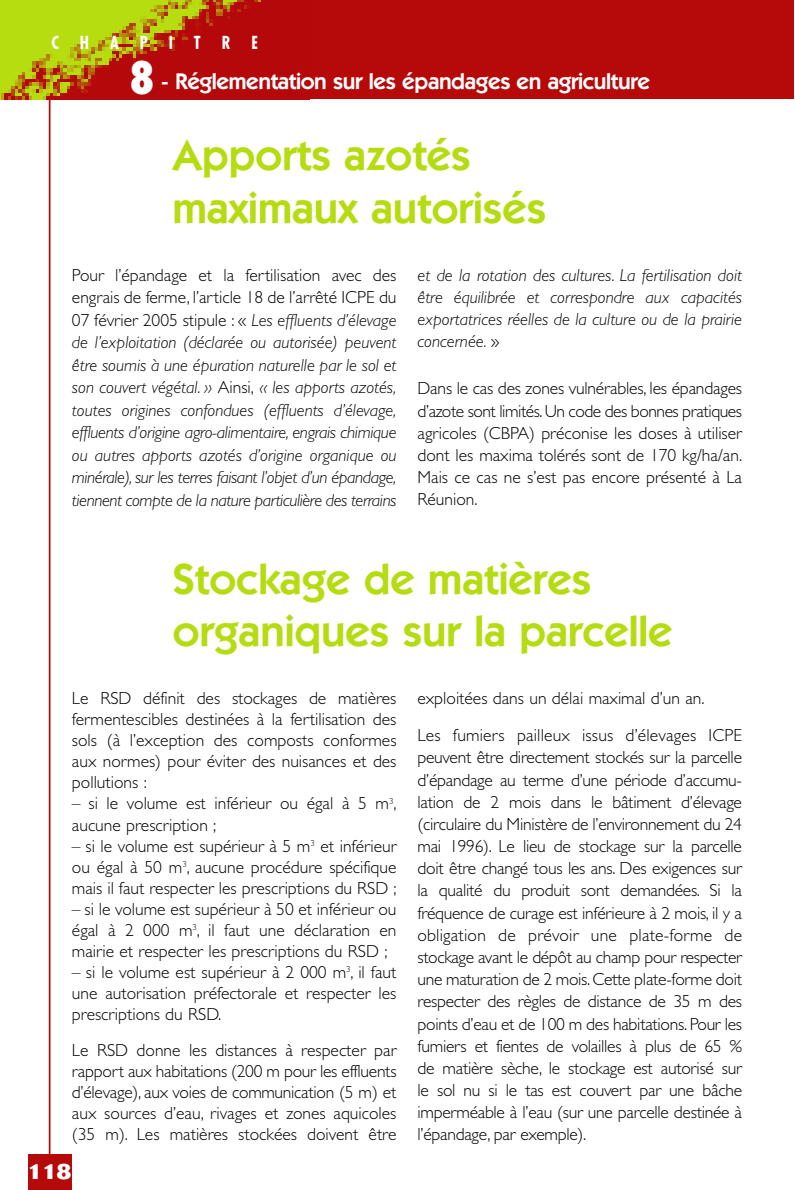
<style>
.page{position:relative;width:795px;height:1190px;background:#fff}
.page>*{position:absolute;margin:0;border:0;box-sizing:border-box;transform-origin:0 0}
.t1{font:600 43.75px/52.5px "Itc Kabel";color:#b5dc10}
.t2{font:800 condensed 43.75px "Futura";color:#fff;scale:.95 1}
.t3{font:600 22.75px "Itc Kabel";letter-spacing:-.015em;color:#fff}
.t4{font:800 21px "Cosmos";color:#fff}
.t5{font:300 17.5px/22.2px "Gill Sans";color:#000;text-align:justify}
.t6{font:italic 300 17.5px/22.6px "Gill Sans";color:#000;text-align:justify}
.t7{font:700 condensed 17.5px "Futura";letter-spacing:1.26em;color:#fff;scale:.95 1}
.s1{font-style:normal}
</style>
<div class="page">
<hr style="left:49px;top:65px;width:1px;height:1125px;background:#b5090a">
<div style="left:28px;top:1155px;width:43px;height:35px;background:#b5090a"></div>
<div style="left:0;top:0;width:793px;height:99px;background:#b5090a"></div>
<img style="left:0;top:0;width:261px;height:99px">
<p class="t7" style="left:51px;top:35px;width:219px">CHAPITRE</p>
<h1 class="t2" style="left:130px;top:59px;width:28px">8</h1>
<h2 class="t3" style="left:161px;top:73px;width:490px">- Réglementation sur les épandages en agriculture</h2>
<h1 class="t1" style="left:173px;top:132px;width:374px">Apports azotés maximaux autorisés</h1>
<p class="t6" style="left:72px;top:265px;width:326px"><span class="s1">Pour l’épandage et la fertilisation avec des engrais de ferme, l’article 18 de l’arrêté ICPE du 07 février 2005 stipule : «</span> Les effluents d’élevage de l’exploitation (déclarée ou autorisée) peuvent être soumis à une épuration naturelle par le sol et son couvert végétal. » <span class="s1">Ainsi,</span> « les apports azotés, toutes origines confondues (effluents d’élevage, effluents d’origine agro-alimentaire, engrais chimique ou autres apports azotés d’origine organique ou minérale), sur les terres faisant l’objet d’un épandage, tiennent compte de la nature particulière des terrains</p>
<p class="t6" style="left:417px;top:266px;width:326px">et de la rotation des cultures. La fertilisation doit être équilibrée et correspondre aux capacités exportatrices réelles de la culture ou de la prairie concernée. <span class="s1">»</span></p>
<p class="t5" style="left:417px;top:379px;width:326px">Dans le cas des zones vulnérables, les épandages d’azote sont limités.Un code des bonnes pratiques agricoles (CBPA) préconise les doses à utiliser dont les maxima tolérés sont de 170 kg/ha/an.<br>Mais ce cas ne s’est pas encore présenté à La Réunion.</p>
<h1 class="t1" style="left:173px;top:556px;width:501px">Stockage de matières organiques sur la parcelle</h1>
<p class="t5" style="left:72px;top:690px;width:326px;line-height:21px">Le RSD définit des stockages de matières fermentescibles destinées à la fertilisation des sols (à l’exception des composts conformes aux normes) pour éviter des nuisances et des pollutions :</p>
<p class="t5" style="left:72px;top:795px;width:326px;line-height:21px">– si le volume est inférieur ou égal à 5 m<sup>3</sup>, aucune prescription ;</p>
<p class="t5" style="left:72px;top:837px;width:326px;line-height:21px">– si le volume est supérieur à 5 m<sup>3</sup> et inférieur ou égal à 50 m<sup>3</sup>, aucune procédure spécifique mais il faut respecter les prescriptions du RSD ;</p>
<p class="t5" style="left:72px;top:900px;width:326px;line-height:21px">– si le volume est supérieur à 50 et inférieur ou égal à 2 000 m<sup>3</sup>, il faut une déclaration en mairie et respecter les prescriptions du RSD ;</p>
<p class="t5" style="left:72px;top:964px;width:326px;line-height:21px">– si le volume est supérieur à 2 000 m<sup>3</sup>, il faut une autorisation préfectorale et respecter les prescriptions du RSD.</p>
<p class="t5" style="left:72px;top:1042px;width:326px;line-height:21px">Le RSD donne les distances à respecter par rapport aux habitations (200 m pour les effluents d’élevage), aux voies de communication (5 m) et aux sources d’eau, rivages et zones aquicoles (35 m). Les matières stockées doivent être</p>
<p class="t4" style="left:28px;top:1164px;width:45px">118</p>
<p class="t5" style="left:417px;top:682px;width:326px;line-height:37.1px">exploitées dans un délai maximal d’un an.<br>Les fumiers pailleux issus d’élevages ICPE</p>
<p class="t5" style="left:417px;top:748px;width:326px">peuvent être directement stockés sur la parcelle d’épandage au terme d’une période d’accumu&shy;lation de 2 mois dans le bâtiment d’élevage (circulaire du Ministère de l’environnement du 24 mai 1996). Le lieu de stockage sur la parcelle doit être changé tous les ans. Des exigences sur la qualité du produit sont demandées. Si la fréquence de curage est inférieure à 2 mois, il y a obligation de prévoir une plate-forme de stockage avant le dépôt au champ pour respecter une maturation de 2 mois.Cette plate-forme doit respecter des règles de distance de 35 m des points d’eau et de 100 m des habitations. Pour les fumiers et fientes de volailles à plus de 65 % de matière sèche, le stockage est autorisé sur le sol nu si le tas est couvert par une bâche imperméable à l’eau (sur une parcelle destinée à l’épandage, par exemple).</p>
</div>
